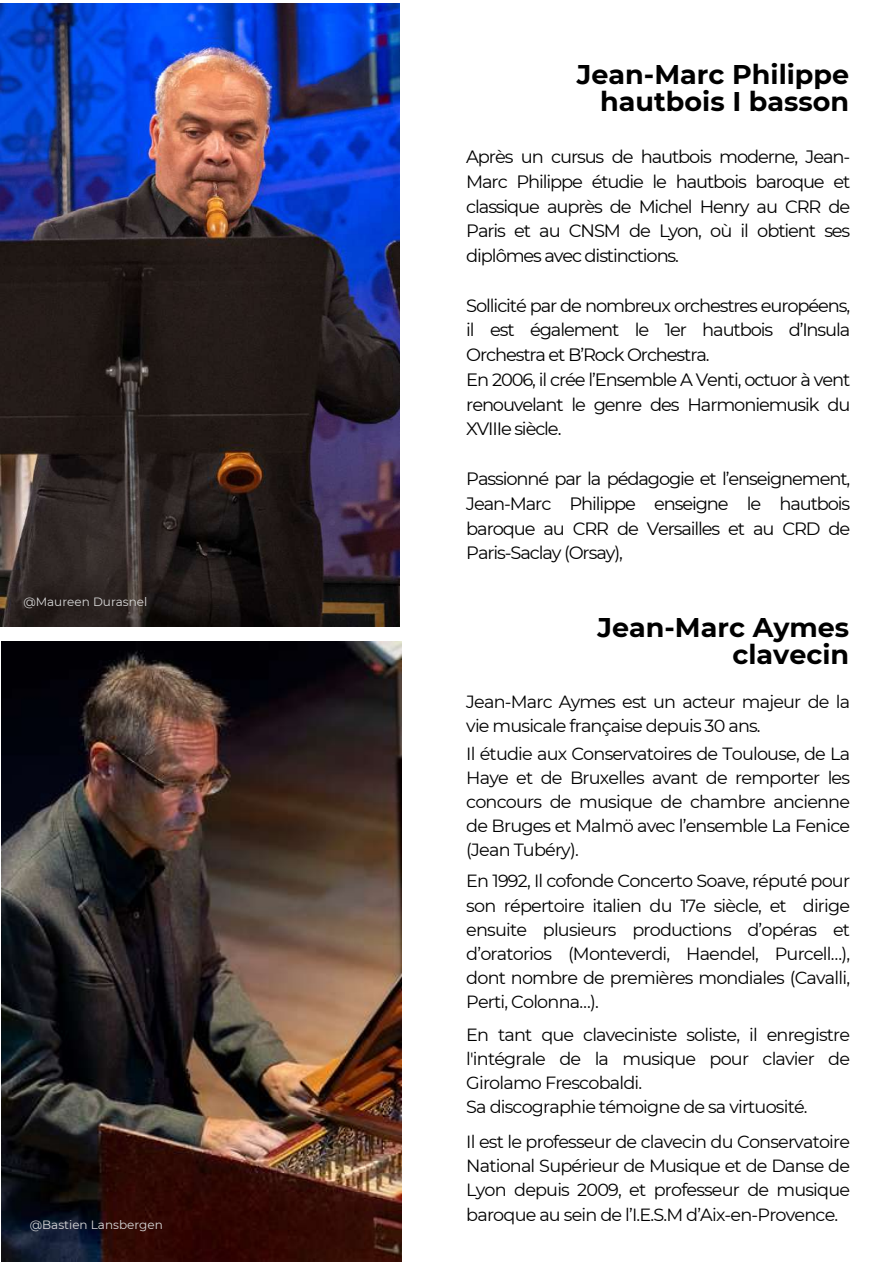
<style>
.page{position:relative;width:894px;height:1264px;background:#fff}
.page>*{position:absolute;margin:0;border:0;box-sizing:border-box;transform-origin:0 0}
.t1{font:700 27px/27px "Montserrat";color:#000;text-align:right}
.t2{font:17.85px/24.8px "Montserrat";letter-spacing:-.06em;color:#000;text-align:justify}
.t3{font:17.55px/24px "Montserrat";letter-spacing:-.045em;color:#000;text-align:justify}
.t4{font:12px "Montserrat";color:#d9d9d9}
</style>
<div class="page">
<img style="left:0;top:4px;width:399px;height:623px">
<img style="left:2px;top:641px;width:399px;height:620px">
<p class="t4" style="left:23px;top:595px;width:125px">@Maureen Durasnel</p>
<p class="t4" style="left:30px;top:1216px;width:134px">@Bastien Lansbergen</p>
<h1 class="t1" style="left:576px;top:60px;width:274px">Jean-Marc Philippe hautbois I basson</h1>
<p class="t2" style="left:466px;top:144px;width:385px">Après un cursus de hautbois moderne, Jean-Marc Philippe étudie le hautbois baroque et classique auprès de Michel Henry au CRR de Paris et au CNSM de Lyon, où il obtient ses diplômes avec distinctions.</p>
<p class="t2" style="left:466px;top:293px;width:385px;text-align:left">Sollicité par de nombreux orchestres européens, il est également le 1er hautbois d’Insula Orchestra et B’Rock Orchestra.<br>En 2006, il crée l’Ensemble A Venti, octuor à vent renouvelant le genre des Harmoniemusik du XVIIIe siècle.</p>
<p class="t2" style="left:466px;top:466px;width:385px">Passionné par la pédagogie et l’enseignement, Jean-Marc Philippe enseigne le hautbois baroque au CRR de Versailles et au CRD de Paris-Saclay (Orsay),</p>
<h1 class="t1" style="left:597px;top:613px;width:253px">Jean-Marc Aymes clavecin</h1>
<p class="t3" style="left:466px;top:690px;width:385px">Jean-Marc Aymes est un acteur majeur de la vie musicale française depuis 30 ans.</p>
<p class="t3" style="left:466px;top:741px;width:385px">Il étudie aux Conservatoires de Toulouse, de La Haye et de Bruxelles avant de remporter les concours de musique de chambre ancienne de Bruges et Malmö avec l’ensemble La Fenice (Jean Tubéry).</p>
<p class="t3" style="left:466px;top:869px;width:385px">En 1992, Il cofonde Concerto Soave, réputé pour son répertoire italien du 17e siècle, et dirige ensuite plusieurs productions d’opéras et d’oratorios (Monteverdi, Haendel, Purcell…), dont nombre de premières mondiales (Cavalli, Perti, Colonna…).</p>
<p class="t3" style="left:466px;top:1022px;width:385px;text-align:left">En tant que claveciniste soliste, il enregistre l'intégrale de la musique pour clavier de Girolamo Frescobaldi.<br>Sa discographie témoigne de sa virtuosité.</p>
<p class="t3" style="left:466px;top:1129px;width:385px">Il est le professeur de clavecin du Conservatoire National Supérieur de Musique et de Danse de Lyon depuis 2009, et professeur de musique baroque au sein de l’I.E.S.M d’Aix-en-Provence.</p>
</div>
